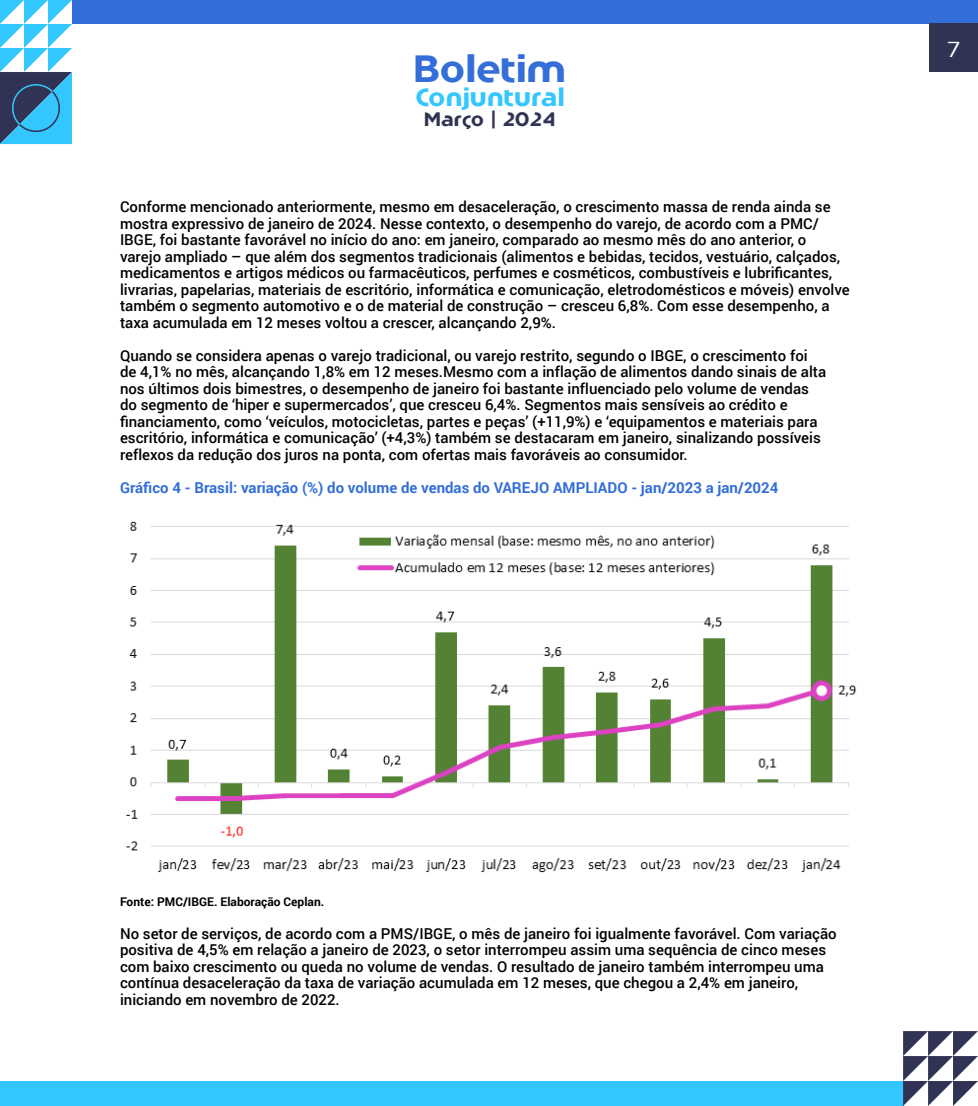
<style>
.page{position:relative;width:978px;height:1106px;background:#fff}
.page>*{position:absolute;margin:0;border:0;box-sizing:border-box;transform-origin:0 0}
.t1{font:700 37.8px "Comercio Sans";color:#336ed9}
.t2{font:700 25.2px "Comercio Sans";color:#33c6ff}
.t3{font:21.6px "Comercio Sans";color:#fff}
.t4{font:700 19.35px "Comercio Sans";color:#303354}
.Texto{font:500 15px/16.5px "Roboto";color:#000}
.Gráficos{font:700 15px "Roboto";color:#336ed9}
.Legendas{font:700 12px "Roboto";color:#000}
</style>
<div class="page">
<svg style="left:0;top:0;width:72px;height:144px"></svg>
<div style="left:72px;top:0;width:906px;height:23px;background:#336ed9"></div>
<div style="left:0;top:1081px;width:903px;height:25px;background:#33c6ff"></div>
<svg style="left:903px;top:1031px;width:75px;height:75px"></svg>
<div style="left:929px;top:23px;width:49px;height:49px;background:#303354"></div>
<img style="left:125px;top:521px;width:731px;height:352px">
<h1 class="t1" style="left:413px;top:46px;width:154px">Boletim</h1>
<p class="t4" style="left:424px;top:108px;width:134px">Março | 2024</p>
<h2 class="t2" style="left:416px;top:82px;width:150px">Conjuntural</h2>
<p class="Texto" style="left:120px;top:198px;width:731px">Conforme mencionado anteriormente, mesmo em desaceleração, o crescimento massa de renda ainda se mostra expressivo de janeiro de 2024. Nesse contexto, o desempenho do varejo, de acordo com a PMC/ IBGE, foi bastante favorável no início do ano: em janeiro, comparado ao mesmo mês do ano anterior, o varejo ampliado – que além dos segmentos tradicionais (alimentos e bebidas, tecidos, vestuário, calçados, medicamentos e artigos médicos ou farmacêuticos, perfumes e cosméticos, combustíveis e lubrificantes, livrarias, papelarias, materiais de escritório, informática e comunicação, eletrodomésticos e móveis) envolve também o segmento automotivo e o de material de construção – cresceu 6,8%. Com esse desempenho, a taxa acumulada em 12 meses voltou a crescer, alcançando 2,9%.</p>
<p class="Texto" style="left:120px;top:347px;width:708px">Quando se considera apenas o varejo tradicional, ou varejo restrito, segundo o IBGE, o crescimento foi de 4,1% no mês, alcançando 1,8% em 12 meses.Mesmo com a inflação de alimentos dando sinais de alta nos últimos dois bimestres, o desempenho de janeiro foi bastante influenciado pelo volume de vendas do segmento de ‘hiper e supermercados’, que cresceu 6,4%. Segmentos mais sensíveis ao crédito e financiamento, como ‘veículos, motocicletas, partes e peças’ (+11,9%) e ‘equipamentos e materiais para escritório, informática e comunicação’ (+4,3%) também se destacaram em janeiro, sinalizando possíveis reflexos da redução dos juros na ponta, com ofertas mais favoráveis ao consumidor.</p>
<p class="Gráficos" style="left:120px;top:477px;width:660px">Gráfico 4 - Brasil: variação (%) do volume de vendas do VAREJO AMPLIADO - jan/2023 a jan/2024</p>
<h3 class="t3" style="left:946px;top:38px;width:16px">7</h3>
<p class="Legendas" style="left:120px;top:893px;width:206px">Fonte: PMC/IBGE. Elaboração Ceplan.</p>
<p class="Texto" style="left:120px;top:924px;width:718px">No setor de serviços, de acordo com a PMS/IBGE, o mês de janeiro foi igualmente favorável. Com variação positiva de 4,5% em relação a janeiro de 2023, o setor interrompeu assim uma sequência de cinco meses com baixo crescimento ou queda no volume de vendas. O resultado de janeiro também interrompeu uma contínua desaceleração da taxa de variação acumulada em 12 meses, que chegou a 2,4% em janeiro, iniciando em novembro de 2022.</p>
</div>
